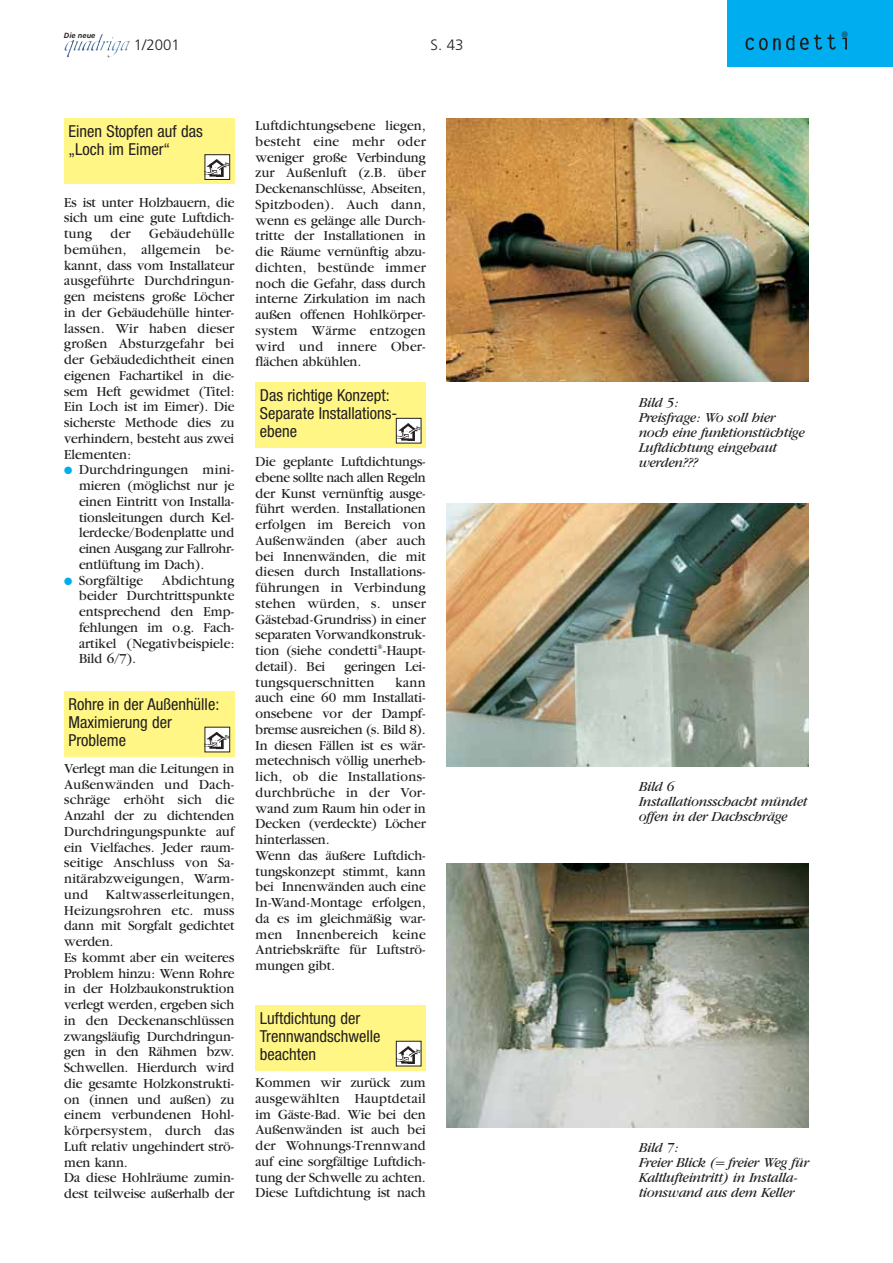
<style>
.page{position:relative;width:893px;height:1263px;background:#fff}
.page>*{position:absolute;margin:0;border:0;box-sizing:border-box;transform-origin:0 0}
.t1{font:condensed 16.5px/18px "Helvetica Neue";color:#231f20}
.t2{font:300 15px "Frutiger";color:#231f20}
.t3{font:12.75px/15.8px "Garamond ITCBQ";color:#231f20;text-align:justify}
.t4{font:italic 12.75px/15px "Garamond ITCBQ";color:#231f20}
.t5{font:12.75px/15.8px "Garamond ITCBQ";letter-spacing:.025em;color:#231f20}
.t6{font:italic 700 7.5px "Frutiger";color:#231f20}
.t7{font:7.5px "Helvetica Neue";color:#231f20}
.t8{font:6.3px "Garamond ITCBQ";color:#231f20}
.s1{color:#00aeef}
</style>
<div class="page">
<div style="left:728px;top:1px;width:165px;height:66px;background:#00aeef"></div>
<img style="left:745px;top:34px;width:102px;height:17px">
<img style="left:91px;top:34px;width:12px;height:17px">
<div style="left:64px;top:118px;width:170px;height:66px;background:#fff685"></div>
<img style="left:207px;top:156px;width:21px;height:22px">
<div style="left:205px;top:154px;width:25px;height:26px;border:1px solid #231f20"></div>
<div style="left:64px;top:691px;width:170px;height:66px;background:#fff685"></div>
<img style="left:207px;top:729px;width:21px;height:21px">
<div style="left:205px;top:727px;width:25px;height:25px;border:1px solid #231f20"></div>
<div style="left:256px;top:382px;width:170px;height:66px;background:#fff685"></div>
<img style="left:398px;top:420px;width:21px;height:21px">
<div style="left:396px;top:418px;width:25px;height:25px;border:1px solid #231f20"></div>
<div style="left:256px;top:1005px;width:170px;height:66px;background:#fff685"></div>
<img style="left:398px;top:1043px;width:21px;height:21px">
<div style="left:396px;top:1041px;width:25px;height:25px;border:1px solid #231f20"></div>
<img style="left:447px;top:503px;width:361px;height:264px">
<img style="left:447px;top:864px;width:361px;height:263px">
<img style="left:447px;top:118px;width:361px;height:264px">
<p class="t6" style="left:64px;top:33px;width:33px">Die neue</p>
<p class="t2" style="left:134px;top:39px;width:47px">1/2001</p>
<p class="t2" style="left:430px;top:39px;width:34px">S. 43</p>
<p class="t1" style="left:68px;top:124px;width:136px">Einen Stopfen auf das „Loch im Eimer“</p>
<p class="t3" style="left:64px;top:196px;width:172px">Es ist unter Holzbauern, die sich um eine gute Luftdich&shy;tung</p>
<p class="t3" style="left:64px;top:227px;width:172px;text-indent:85px">Gebäudehülle bemühen, allgemein be&shy;kannt, dass vom Installateur ausgeführte Durchdringun&shy;gen meistens große Löcher in der Gebäudehülle hinter&shy;lassen. Wir haben dieser großen Absturzgefahr bei der Gebäudedichtheit einen eigenen Fachartikel in die&shy;sem Heft gewidmet (Titel:<br>Ein Loch ist im Eimer). Die sicherste Methode dies zu verhindern, besteht aus zwei Elementen:</p>
<p class="t3" style="left:79px;top:463px;width:157px;text-indent:-15px"><span class="s1">●</span> Durchdringungen mini&shy;mieren (möglichst nur je einen Eintritt von Installa&shy;tionsleitungen durch Kel&shy;lerdecke/Bodenplatte und einen Ausgang zur Fallrohr&shy;entlüftung im Dach).</p>
<p class="t5" style="left:64px;top:574px;width:80px"><span class="s1">●</span> Sorgfältige</p>
<p class="t3" style="left:111px;top:227px;width:22px">der</p>
<p class="t3" style="left:79px;top:574px;width:157px;text-indent:83px">Abdichtung beider Durchtrittspunkte entsprechend den Emp&shy;fehlungen im o.g. Fach&shy;artikel (Negativbeispiele:<br>Bild 6/7).</p>
<p class="t1" style="left:68px;top:696px;width:152px">Rohre in der Außenhülle:<br>Maximierung der<br>Probleme</p>
<p class="t3" style="left:64px;top:762px;width:172px">Verlegt man die Leitungen in Außenwänden und Dach&shy;schräge erhöht sich die Anzahl der zu dichtenden Durchdringungspunkte auf ein Vielfaches. Jeder raum&shy;seitige Anschluss von Sa&shy;nitärabzweigungen, Warm&shy;und</p>
<p class="t3" style="left:64px;top:888px;width:172px;text-align:left;text-indent:42px">Kaltwasserleitungen,<br>Heizungsrohren etc. muss dann mit Sorgfalt gedichtet werden.<br>Es kommt aber ein weiteres<br>Problem hinzu: Wenn Rohre in der Holzbaukonstruktion verlegt werden, ergeben sich in den Deckenanschlüssen zwangsläufig Durchdringun&shy;gen in den Rähmen bzw.<br>Schwellen. Hierdurch wird die gesamte Holzkonstrukti&shy;on (innen und außen) zu einem verbundenen Hohl&shy;körpersystem, durch das<br>Luft relativ ungehindert strö&shy;men kann.<br>Da diese Hohlräume zumin&shy;dest teilweise außerhalb der</p>
<p class="t3" style="left:256px;top:119px;width:172px">Luftdichtungsebene liegen, besteht eine mehr oder weniger große Verbindung zur Außenluft (z.B. über Deckenanschlüsse, Abseiten, Spitzboden). Auch dann, wenn es gelänge alle Durch&shy;tritte der Installationen in die Räume vernünftig abzu&shy;dichten, bestünde immer noch die Gefahr, dass durch interne Zirkulation im nach außen offenen Hohlkörper&shy;system Wärme entzogen wird und innere Ober&shy;flächen abkühlen.</p>
<p class="t1" style="left:260px;top:388px;width:139px">Das richtige Konzept:<br>Separate Installations&shy;ebene</p>
<p class="t3" style="left:256px;top:455px;width:172px">Die geplante Luftdichtungs&shy;ebene sollte nach allen Regeln der Kunst vernünftig ausge&shy;führt werden. Installationen erfolgen im Bereich von Außenwänden (aber auch bei Innenwänden, die mit diesen durch Installations&shy;führungen in Verbindung stehen würden, s. unser Gästebad-Grundriss) in einer separaten Vorwandkonstruk&shy;tion (siehe condetti -Haupt-</p>
<p class="t8" style="left:378px;top:644px;width:7px">®</p>
<p class="t3" style="left:256px;top:660px;width:71px">detail). Bei</p>
<p class="t5" style="left:256px;top:660px;width:172px;text-indent:89px">geringen Lei&shy;tungsquerschnitten</p>
<p class="t3" style="left:256px;top:676px;width:172px;text-align:left;text-indent:140px">kann auch eine 60 mm Installati&shy;onsebene vor der Dampf&shy;bremse ausreichen (s. Bild 8).<br>In diesen Fällen ist es wär&shy;metechnisch völlig unerheb&shy;lich, ob die Installations&shy;durchbrüche in der Vor&shy;wand zum Raum hin oder in<br>Decken (verdeckte) Löcher hinterlassen.<br>Wenn das äußere Luftdich&shy;tungskonzept stimmt, kann bei Innenwänden auch eine<br>In-Wand-Montage erfolgen, da es im gleichmäßig war&shy;men Innenbereich keine<br>Antriebskräfte für Luftströ&shy;mungen gibt.</p>
<p class="t1" style="left:260px;top:1011px;width:122px">Luftdichtung der<br>Trennwandschwelle beachten</p>
<p class="t3" style="left:256px;top:1076px;width:172px">Kommen wir zurück zum ausgewählten Hauptdetail im Gäste-Bad. Wie bei den Außenwänden ist auch bei der Wohnungs-Trennwand auf eine sorgfältige Luftdich&shy;tung der Schwelle zu achten.<br>Diese Luftdichtung ist nach</p>
<p class="t7" style="left:842px;top:32px;width:7px">®</p>
<p class="t4" style="left:638px;top:396px;width:167px">Bild 5:<br>Preisfrage: Wo soll hier noch eine funktionstüchtige<br>Luftdichtung eingebaut werden???</p>
<p class="t4" style="left:638px;top:781px;width:170px">Bild 6<br>Installationsschacht mündet offen in der Dachschräge</p>
<p class="t4" style="left:638px;top:1141px;width:171px">Bild 7:<br>Freier Blick (= freier Weg für<br>Kaltlufteintritt) in Installa&shy;tionswand aus dem Keller</p>
</div>
